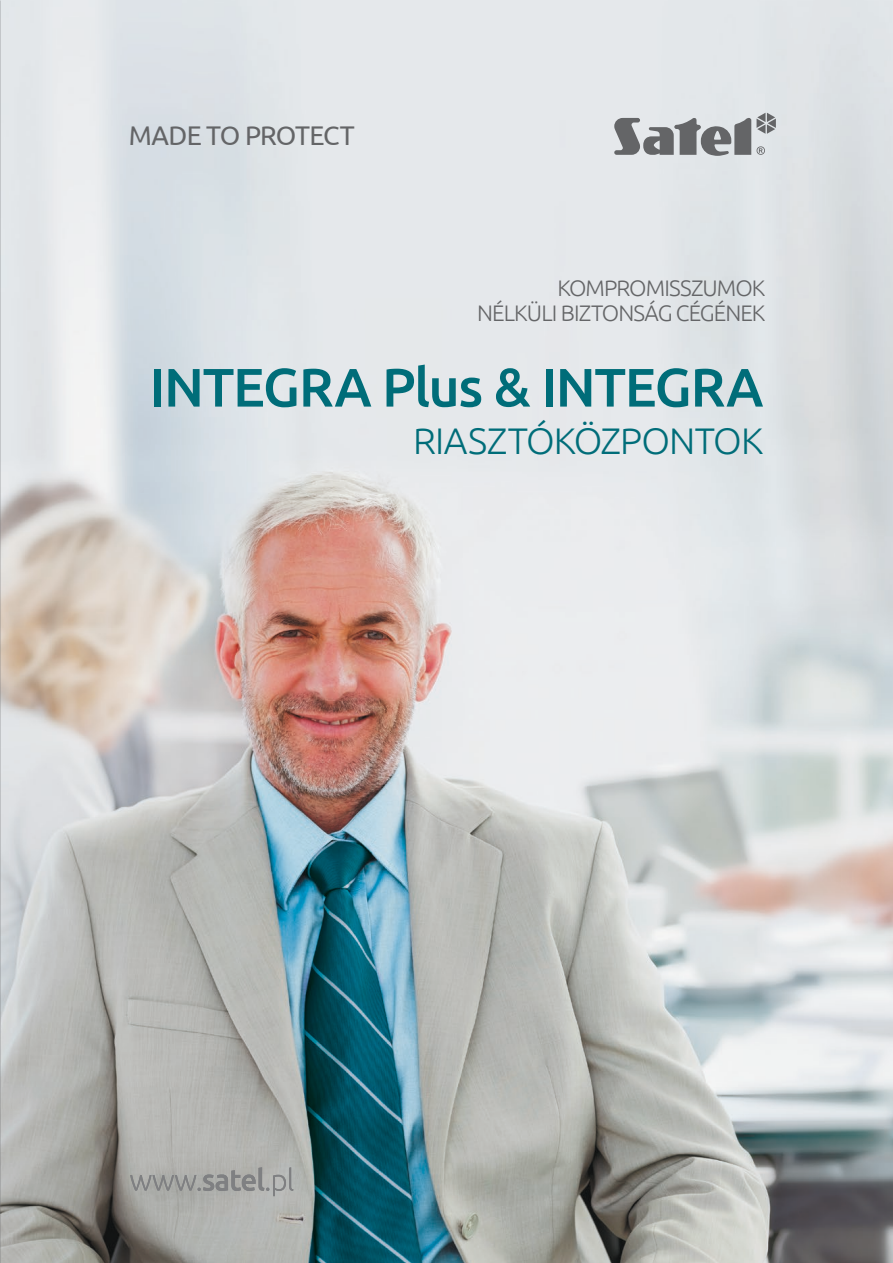
<style>
.page{position:relative;width:893px;height:1263px;background:#fff}
.page>*{position:absolute;margin:0;border:0;box-sizing:border-box;transform-origin:0 0}
.t1{font:500 54.15px "Ubuntu";letter-spacing:-.02em;color:#006d79}
.t2{font:300 37.05px "Ubuntu";letter-spacing:-.025em;color:#006d79}
.t3{font:27px "Ubuntu";letter-spacing:-.03em;color:#646567}
.t4{font:300 22.5px/25.5px "Ubuntu";letter-spacing:-.04em;color:#646567;text-align:right}
</style>
<div class="page">
<img style="left:0;top:0;width:893px;height:1263px">
<svg style="left:614px;top:113px;width:162px;height:43px;background:#a5a7aa"></svg>
<svg style="left:130px;top:1167px;width:163px;height:29px;background:#a3a4a2"></svg>
<p class="t3" style="left:129px;top:119px;width:227px">MADE TO PROTECT</p>
<p class="t4" style="left:477px;top:275px;width:290px">KOMPROMISSZUMOK<br>NÉLKÜLI BIZTONSÁG CÉGÉNEK</p>
<h1 class="t1" style="left:149px;top:353px;width:615px">INTEGRA Plus &amp; INTEGRA</h1>
<h2 class="t2" style="left:413px;top:418px;width:352px">RIASZTÓKÖZPONTOK</h2>
</div>
